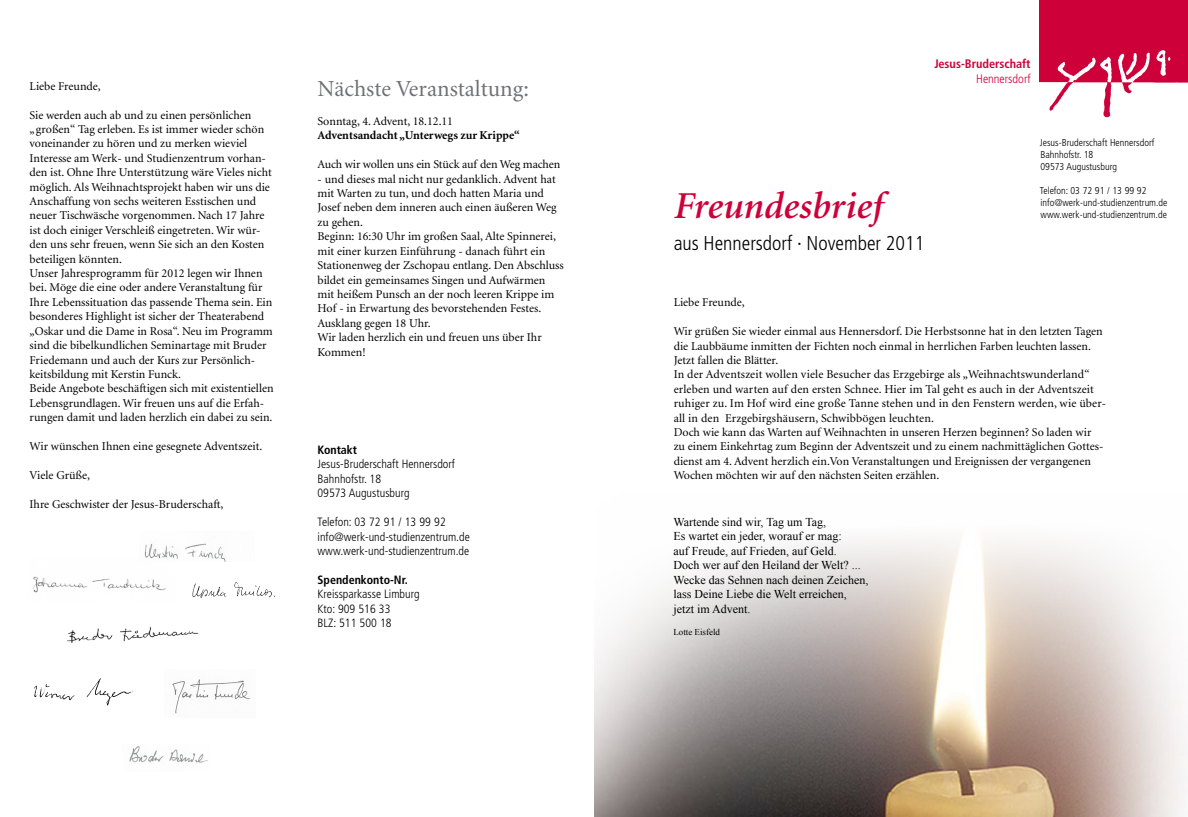
<style>
.page{position:relative;width:1188px;height:817px;background:#fff}
.page>*{position:absolute;margin:0;border:0;box-sizing:border-box;transform-origin:0 0}
.t1{font:italic 600 38px "Minion LT";color:#cd003a}
.t2{font:23px "Minion LT";color:#707173}
.t3{font:300 condensed 20px "Frutiger LT";color:#000}
.t4{font:700 condensed 12.3px "Frutiger LT";color:#cd003a}
.t5{font:300 condensed 12.3px "Frutiger LT";color:#cd003a}
.t6{font:12px/14.4px "Minion LT";color:#000}
.t7{font:12px/14.4px "Times New Roman";color:#000}
.t8{font:300 condensed 12px/14.4px "Frutiger LT";color:#000}
.t9{font:700 12px "Minion LT";color:#000}
.t10{font:700 condensed 12px "Frutiger LT";color:#000}
.t11{font:300 condensed 10px/12px "Frutiger LT";color:#000}
.t12{font:9px "Times New Roman";color:#000}
</style>
<div class="page">
<img style="left:595px;top:540px;width:590px;height:276px">
<img style="left:1040px;top:0;width:148px;height:118px">
<img style="left:33px;top:576px;width:133px;height:17px">
<img style="left:144px;top:543px;width:82px;height:18px">
<img style="left:67px;top:626px;width:132px;height:17px">
<img style="left:34px;top:678px;width:99px;height:28px">
<img style="left:172px;top:679px;width:78px;height:35px">
<img style="left:129px;top:746px;width:79px;height:17px">
<img style="left:192px;top:582px;width:83px;height:16px">
<p class="t6" style="left:30px;top:79px;width:73px">Liebe Freunde,</p>
<p class="t6" style="left:30px;top:108px;width:245px">Sie werden auch ab und zu einen persönlichen „großen“ Tag erleben. Es ist immer wieder schön voneinander zu hören und zu merken wieviel Interesse am Werk- und Studienzentrum vorhan&shy;den ist. Ohne Ihre Unterstützung wäre Vieles nicht möglich. Als Weihnachtsprojekt haben wir uns die Anschaffung von sechs weiteren Esstischen und neuer Tischwäsche vorgenommen. Nach 17 Jahre ist doch einiger Verschleiß eingetreten. Wir wür&shy;den uns sehr freuen, wenn Sie sich an den Kosten beteiligen könnten.<br>Unser Jahresprogramm für 2012 legen wir Ihnen bei. Möge die eine oder andere Veranstaltung für Ihre Lebenssituation das passende Thema sein. Ein besonderes Highlight ist sicher der Theaterabend „Oskar und die Dame in Rosa“. Neu im Programm sind die bibelkundlichen Seminartage mit Bruder Friedemann und auch der Kurs zur Persönlich&shy;keitsbildung mit Kerstin Funck.<br>Beide Angebote beschäftigen sich mit existentiellen Lebensgrundlagen. Wir freuen uns auf die Erfah&shy;rungen damit und laden herzlich ein dabei zu sein.</p>
<p class="t6" style="left:30px;top:439px;width:234px">Wir wünschen Ihnen eine gesegnete Adventszeit.</p>
<p class="t6" style="left:30px;top:468px;width:62px">Viele Grüße,</p>
<p class="t6" style="left:30px;top:497px;width:195px">Ihre Geschwister der Jesus-Bruderschaft,</p>
<h2 class="t2" style="left:317px;top:77px;width:213px">Nächste Veranstaltung:</h2>
<p class="t6" style="left:317px;top:114px;width:137px">Sonntag, 4. Advent, 18.12.11</p>
<p class="t9" style="left:317px;top:129px;width:204px">Adventsandacht „Unterwegs zur Krippe“</p>
<p class="t6" style="left:317px;top:158px;width:244px">Auch wir wollen uns ein Stück auf den Weg machen</p>
<p class="t6" style="left:317px;top:172px;width:248px">- und dieses mal nicht nur gedanklich. Advent hat mit Warten zu tun, und doch hatten Maria und Josef neben dem inneren auch einen äußeren Weg zu gehen.<br>Beginn: 16:30 Uhr im großen Saal, Alte Spinnerei, mit einer kurzen Einführung - danach führt ein Stationenweg der Zschopau entlang. Den Abschluss bildet ein gemeinsames Singen und Aufwärmen mit heißem Punsch an der noch leeren Krippe im Hof - in Erwartung des bevorstehenden Festes.<br>Ausklang gegen 18 Uhr.<br>Wir laden herzlich ein und freuen uns über Ihr Kommen!</p>
<p class="t10" style="left:317px;top:442px;width:41px">Kontakt</p>
<p class="t8" style="left:317px;top:457px;width:139px">Jesus-Bruderschaft Hennersdorf<br>Bahnhofstr. 18<br>09573 Augustusburg</p>
<p class="t8" style="left:317px;top:515px;width:154px">Telefon: 03 72 91 / 13 99 92 info@werk-und-studienzentrum.de www.werk-und-studienzentrum.de</p>
<p class="t10" style="left:317px;top:572px;width:92px">Spendenkonto-Nr.</p>
<p class="t8" style="left:317px;top:587px;width:104px">Kreissparkasse Limburg<br>Kto: 909 516 33<br>BLZ: 511 500 18</p>
<p class="t4" style="left:934px;top:56px;width:98px">Jesus-Bruderschaft</p>
<p class="t5" style="left:976px;top:71px;width:56px">Hennersdorf</p>
<h1 class="t1" style="left:674px;top:187px;width:211px">Freundesbrief</h1>
<h3 class="t3" style="left:674px;top:231px;width:252px">aus Hennersdorf · November 2011</h3>
<p class="t11" style="left:1040px;top:136px;width:116px">Jesus-Bruderschaft Hennersdorf<br>Bahnhofstr. 18<br>09573 Augustusburg</p>
<p class="t11" style="left:1039px;top:184px;width:129px">Telefon: 03 72 91 / 13 99 92 info@werk-und-studienzentrum.de www.werk-und-studienzentrum.de</p>
<p class="t6" style="left:674px;top:295px;width:73px">Liebe Freunde,</p>
<p class="t6" style="left:674px;top:324px;width:434px">Wir grüßen Sie wieder einmal aus Hennersdorf. Die Herbstsonne hat in den letzten Tagen die Laubbäume inmitten der Fichten noch einmal in herrlichen Farben leuchten lassen.<br>Jetzt fallen die Blätter.<br>In der Adventszeit wollen viele Besucher das Erzgebirge als „Weihnachtswunderland“ erleben und warten auf den ersten Schnee. Hier im Tal geht es auch in der Adventszeit ruhiger zu. Im Hof wird eine große Tanne stehen und in den Fenstern werden, wie über&shy;all in den Erzgebirgshäusern, Schwibbögen leuchten.<br>Doch wie kann das Warten auf Weihnachten in unseren Herzen beginnen? So laden wir<br>zu einem Einkehrtag zum Beginn der Adventszeit und zu einem nachmittäglichen Gottes&shy;dienst am 4. Advent herzlich ein.Von Veranstaltungen und Ereignissen der vergangenen Wochen möchten wir auf den nächsten Seiten erzählen.</p>
<p class="t7" style="left:673px;top:514px;width:196px">Wartende sind wir, Tag um Tag,<br>Es wartet ein jeder, worauf er mag:<br>auf Freude, auf Frieden, auf Geld.<br>Doch wer auf den Heiland der Welt? ...<br>Wecke das Sehnen nach deinen Zeichen, lass Deine Liebe die Welt erreichen, jetzt im Advent.</p>
<p class="t12" style="left:673px;top:625px;width:48px">Lotte Eisfeld</p>
</div>
